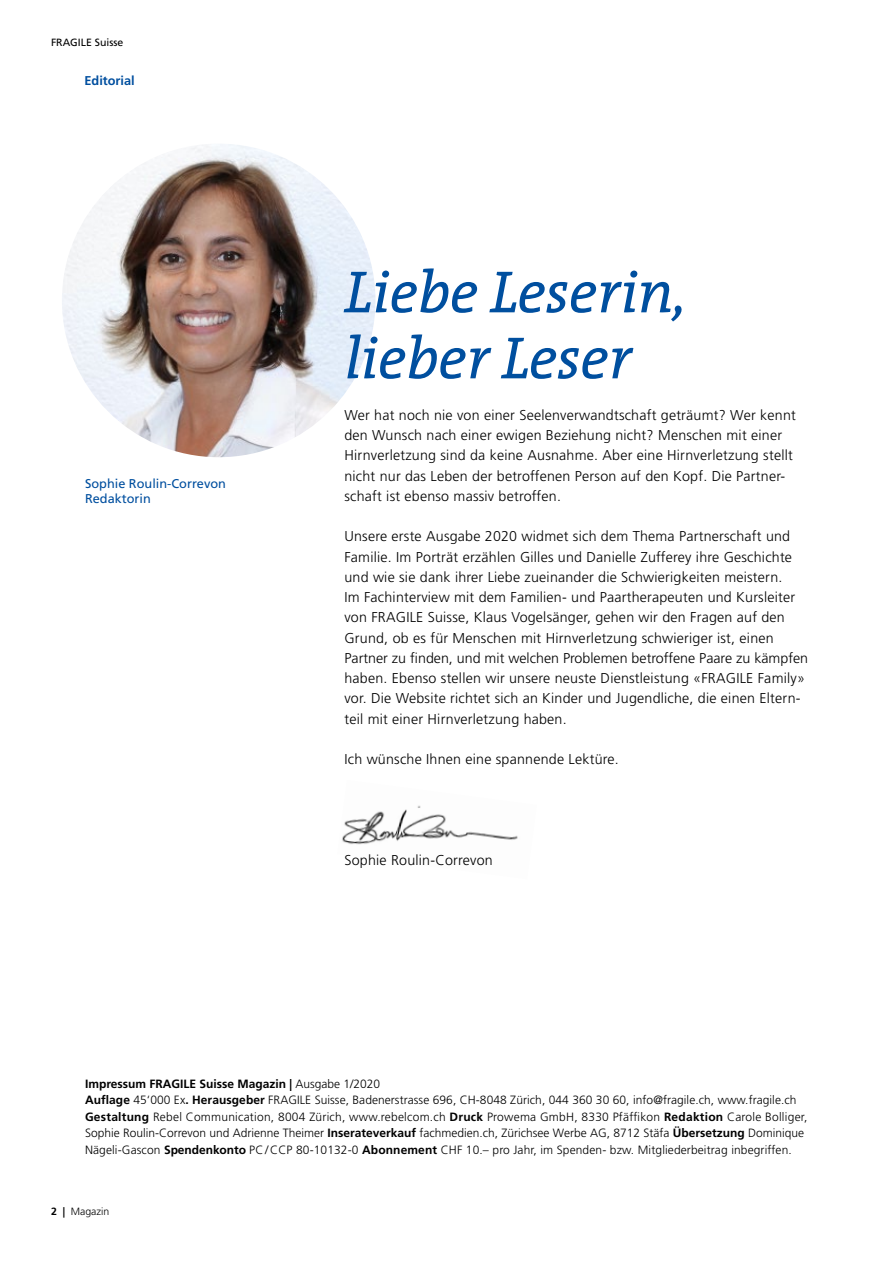
<style>
.page{position:relative;width:893px;height:1263px;background:#fff}
.page>*{position:absolute;margin:0;border:0;box-sizing:border-box;transform-origin:0 0}
.t1{font:italic 60px "The Serif";letter-spacing:-.01em;color:#004f9f}
.t2{font:300 14.25px/20.2px "Frutiger LT Std";letter-spacing:.015em;color:#000}
.t3{font:12.75px "Frutiger LT Std";color:#004f9f}
.t4{font:700 12.75px "Frutiger LT Std";color:#004f9f}
.t5{font:300 12px/16.5px "Frutiger LT Std";letter-spacing:.005em;color:#000}
.t6{font:700 12px "Frutiger LT Std";color:#000}
.t7{font:10.5px "Frutiger LT Std";color:#000}
.t8{font:300 10.5px "Frutiger LT Std";color:#000}
.s1{font-weight:300}
.s2{font-weight:700}
</style>
<div class="page">
<img style="left:342px;top:805px;width:176px;height:40px">
<img style="left:62px;top:144px;width:313px;height:313px;border-radius:157px">
<p class="t7" style="left:51px;top:37px;width:74px">FRAGILE Suisse</p>
<p class="t4" style="left:84px;top:73px;width:52px">Editorial</p>
<p class="t3" style="left:85px;top:476px;width:142px">Sophie Roulin-Correvon</p>
<p class="t3" style="left:85px;top:491px;width:67px">Redaktorin</p>
<p class="t1" style="left:344px;top:242px;width:344px">Liebe Leserin,</p>
<p class="t1" style="left:344px;top:308px;width:289px">lieber Leser</p>
<p class="t2" style="left:344px;top:405px;width:453px">Wer hat noch nie von einer Seelenverwandtschaft geträumt? Wer kennt den Wunsch nach einer ewigen Beziehung nicht? Menschen mit einer Hirnverletzung sind da keine Ausnahme. Aber eine Hirnverletzung stellt nicht nur das Leben der betroffenen Person auf den Kopf. Die Partner&shy;schaft ist ebenso massiv betroffen.</p>
<p class="t2" style="left:344px;top:526px;width:465px">Unsere erste Ausgabe 2020 widmet sich dem Thema Partnerschaft und Familie. Im Porträt erzählen Gilles und Danielle Zufferey ihre Geschichte und wie sie dank ihrer Liebe zueinander die Schwierigkeiten meistern.<br>Im Fachinterview mit dem Familien- und Paartherapeuten und Kursleiter von FRAGILE Suisse, Klaus Vogelsänger, gehen wir den Fragen auf den Grund, ob es für Menschen mit Hirnverletzung schwieriger ist, einen Partner zu finden, und mit welchen Problemen betroffene Paare zu kämpfen haben. Ebenso stellen wir unsere neuste Dienstleistung «FRAGILE Family» vor. Die Website richtet sich an Kinder und Jugendliche, die einen Eltern&shy;teil mit einer Hirnverletzung haben.</p>
<p class="t2" style="left:344px;top:749px;width:276px">Ich wünsche Ihnen eine spannende Lektüre.</p>
<p class="t2" style="left:344px;top:850px;width:150px">Sophie Roulin-Correvon</p>
<p class="t6" style="left:85px;top:1076px;width:297px">Impressum FRAGILE Suisse Magazin | <span class="s1">Ausgabe 1/2020</span></p>
<p class="t5" style="left:85px;top:1092px;width:724px"><span class="s2">Auflage</span> 45‘000 Ex<span class="s2">. Herausgeber</span> FRAGILE Suisse, Badenerstrasse 696, CH-8048 Zürich, 044 360 30 60, info@fragile.ch, www.fragile.ch <span class="s2">Gestaltung</span> Rebel Communication, 8004 Zürich, www.rebelcom.ch <span class="s2">Druck</span> Prowema GmbH, 8330 Pfäffikon <span class="s2">Redaktion</span> Carole Bolliger, Sophie Roulin-Correvon und Adrienne Theimer <span class="s2">Inserateverkauf</span> fachmedien.ch, Zürichsee Werbe AG, 8712 Stäfa <span class="s2">Übersetzung</span> Dominique Nägeli-Gascon <span class="s2">Spendenkonto</span> PC/CCP 80-10132-0 <span class="s2">Abonnement</span> CHF 10.– pro Jahr, im Spenden- bzw. Mitgliederbeitrag inbegriffen.</p>
<p class="t8" style="left:51px;top:1205px;width:60px"><span class="s2">2 |</span> Magazin</p>
</div>
